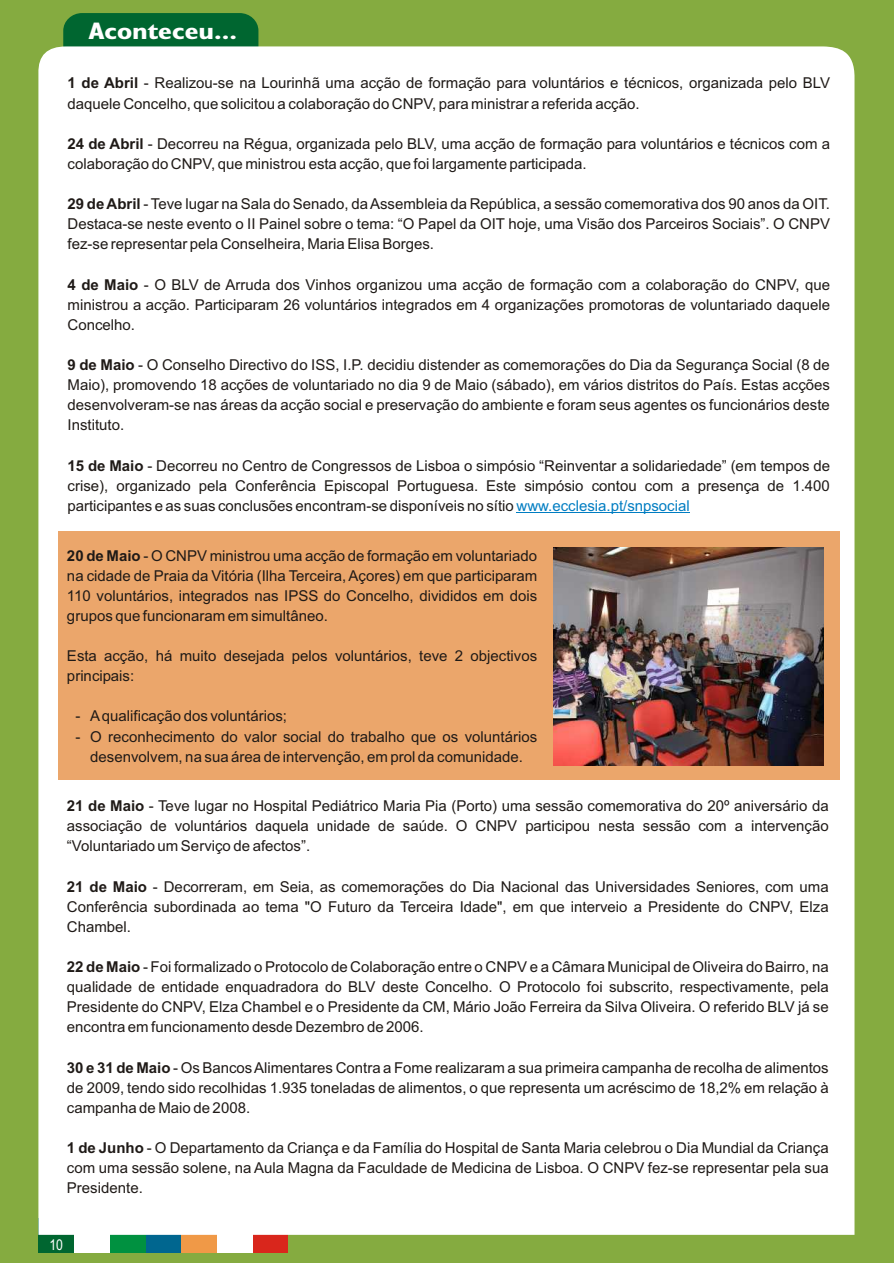
<style>
.page{position:relative;width:894px;height:1263px;background:#85ab40}
.page>*{position:absolute;margin:0;border:0;box-sizing:border-box;transform-origin:0 0}
.t1{font:700 24px "Humanst 521 Cn BT";color:#fff;scale:1.31 1}
.t2{font:15px/20.1px "Arial";color:#1f1a17;text-align:justify}
.t3{font:15px "Arial Narrow";color:#fff}
.s1{font-weight:700}
.s2{color:#007dc2}
</style>
<div class="page">
<div style="left:253px;top:1219px;width:35px;height:34px;background:#d9261c"></div>
<div style="left:181px;top:1219px;width:36px;height:34px;background:#f09947"></div>
<div style="left:217px;top:1219px;width:36px;height:34px;background:#fff"></div>
<div style="left:38px;top:1219px;width:36px;height:34px;background:#006630"></div>
<div style="left:145px;top:1219px;width:36px;height:34px;background:#00668f"></div>
<div style="left:110px;top:1219px;width:35px;height:34px;background:#009140"></div>
<div style="left:74px;top:1219px;width:36px;height:34px;background:#fff"></div>
<div style="left:63px;top:13px;width:195px;height:59px;background:#006630;border-radius:18px"></div>
<div style="left:38px;top:46px;width:817px;height:1189px;background:#fff"></div>
<div style="left:58px;top:531px;width:782px;height:249px;background:#eba66b"></div>
<hr style="left:517px;top:512px;width:173px;height:1px;background:#007dc2">
<img style="left:553px;top:548px;width:270px;height:218px">
<h1 class="t1" style="left:89px;top:21px;width:115px">Aconteceu...</h1>
<p class="t2" style="left:68px;top:75px;width:764px"><span class="s1">1 de Abril</span> - Realizou-se na Lourinhã uma acção de formação para voluntários e técnicos, organizada pelo BLV daquele Concelho, que solicitou a colaboração do CNPV, para ministrar a referida acção.</p>
<p class="t2" style="left:68px;top:135px;width:764px"><span class="s1">24 de Abril</span> - Decorreu na Régua, organizada pelo BLV, uma acção de formação para voluntários e técnicos com a colaboração do CNPV, que ministrou esta acção, que foi largamente participada.</p>
<p class="t2" style="left:68px;top:195px;width:764px"><span class="s1">29 de Abril</span> - Teve lugar na Sala do Senado, da Assembleia da República, a sessão comemorativa dos 90 anos da OIT.<br>Destaca-se neste evento o II Painel sobre o tema: “O Papel da OIT hoje, uma Visão dos Parceiros Sociais”. O CNPV fez-se representar pela Conselheira, Maria Elisa Borges.</p>
<p class="t2" style="left:68px;top:276px;width:764px"><span class="s1">4 de Maio</span> - O BLV de Arruda dos Vinhos organizou uma acção de formação com a colaboração do CNPV, que ministrou a acção. Participaram 26 voluntários integrados em 4 organizações promotoras de voluntariado daquele Concelho.</p>
<p class="t2" style="left:68px;top:356px;width:764px"><span class="s1">9 de Maio</span> - O Conselho Directivo do ISS, I.P. decidiu distender as comemorações do Dia da Segurança Social (8 de Maio), promovendo 18 acções de voluntariado no dia 9 de Maio (sábado), em vários distritos do País. Estas acções desenvolveram-se nas áreas da acção social e preservação do ambiente e foram seus agentes os funcionários deste Instituto.</p>
<p class="t2" style="left:68px;top:457px;width:764px"><span class="s1">15 de Maio</span> - Decorreu no Centro de Congressos de Lisboa o simpósio “Reinventar a solidariedade” (em tempos de crise), organizado pela Conferência Episcopal Portuguesa. Este simpósio contou com a presença de 1.400 participantes e as suas conclusões encontram-se disponíveis no sítio <span class="s2">www.ecclesia.pt/snpsocial</span></p>
<p class="t2" style="left:67px;top:547px;width:472px"><span class="s1">20 de Maio</span> - O CNPV ministrou uma acção de formação em voluntariado na cidade de Praia da Vitória (Ilha Terceira, Açores) em que participaram 110 voluntários, integrados nas IPSS do Concelho, divididos em dois grupos que funcionaram em simultâneo.</p>
<p class="t2" style="left:67px;top:647px;width:472px">Esta acção, há muito desejada pelos voluntários, teve 2 objectivos principais:</p>
<p class="t2" style="left:76px;top:707px;width:213px">- A qualificação dos voluntários;</p>
<p class="t2" style="left:76px;top:728px;width:463px;text-align:center">- O reconhecimento do valor social do trabalho que os voluntários desenvolvem, na sua área de intervenção, em prol da comunidade.</p>
<p class="t2" style="left:67px;top:797px;width:763px"><span class="s1">21 de Maio</span> - Teve lugar no Hospital Pediátrico Maria Pia (Porto) uma sessão comemorativa do 20º aniversário da associação de voluntários daquela unidade de saúde. O CNPV participou nesta sessão com a intervenção “Voluntariado um Serviço de afectos”.</p>
<p class="t2" style="left:67px;top:878px;width:763px"><span class="s1">21 de Maio</span> - Decorreram, em Seia, as comemorações do Dia Nacional das Universidades Seniores, com uma Conferência subordinada ao tema "O Futuro da Terceira Idade", em que interveio a Presidente do CNPV, Elza Chambel.</p>
<p class="t2" style="left:67px;top:958px;width:763px"><span class="s1">22 de Maio</span> - Foi formalizado o Protocolo de Colaboração entre o CNPV e a Câmara Municipal de Oliveira do Bairro, na qualidade de entidade enquadradora do BLV deste Concelho. O Protocolo foi subscrito, respectivamente, pela Presidente do CNPV, Elza Chambel e o Presidente da CM, Mário João Ferreira da Silva Oliveira. O referido BLV já se encontra em funcionamento desde Dezembro de 2006.</p>
<p class="t2" style="left:67px;top:1059px;width:763px"><span class="s1">30 e 31 de Maio</span> - Os Bancos Alimentares Contra a Fome realizaram a sua primeira campanha de recolha de alimentos de 2009, tendo sido recolhidas 1.935 toneladas de alimentos, o que representa um acréscimo de 18,2% em relação à campanha de Maio de 2008.</p>
<p class="t2" style="left:67px;top:1139px;width:763px"><span class="s1">1 de Junho</span> - O Departamento da Criança e da Família do Hospital de Santa Maria celebrou o Dia Mundial da Criança com uma sessão solene, na Aula Magna da Faculdade de Medicina de Lisboa. O CNPV fez-se representar pela sua Presidente.</p>
<p class="t3" style="left:49px;top:1239px;width:15px">10</p>
</div>
